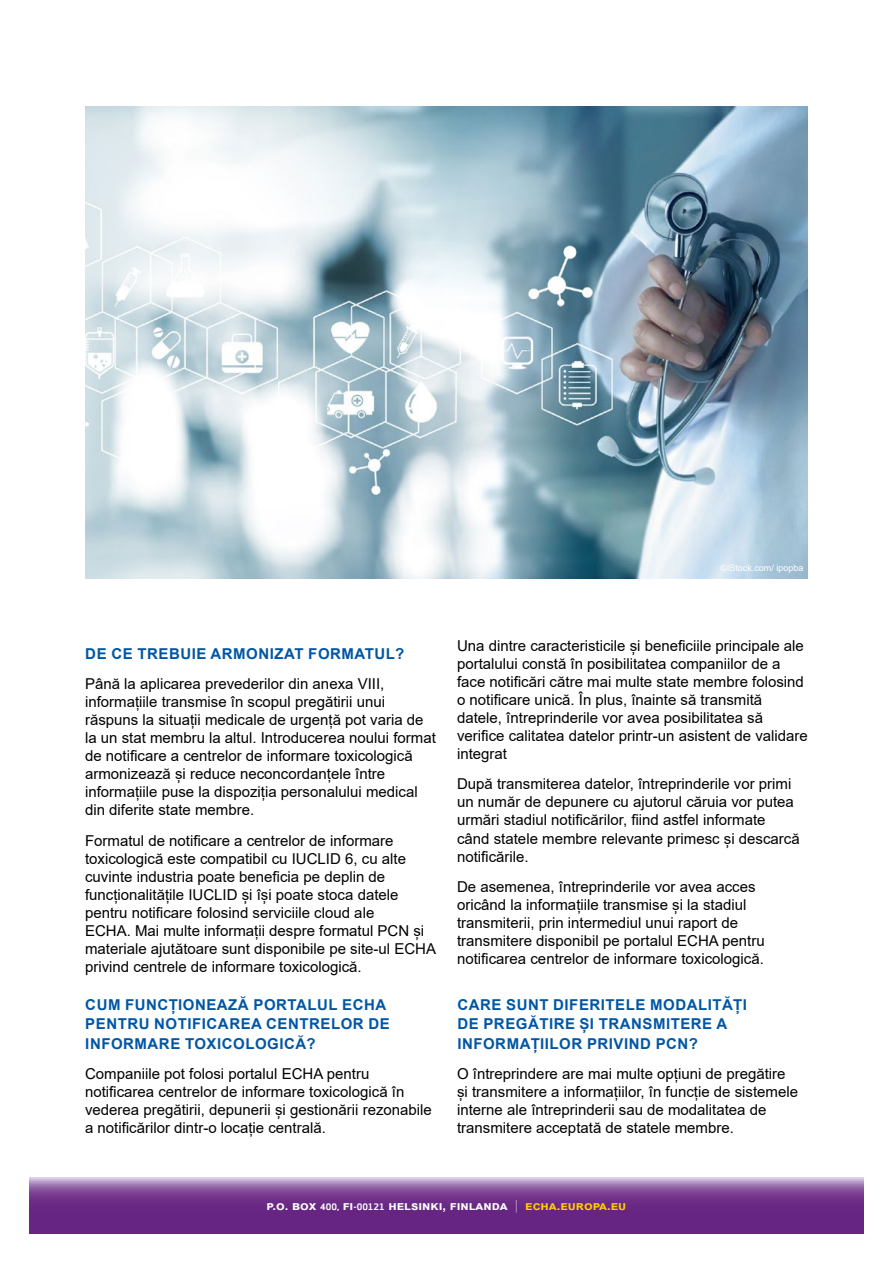
<style>
.page{position:relative;width:893px;height:1263px;background:#fff}
.page>*{position:absolute;margin:0;border:0;box-sizing:border-box;transform-origin:0 0}
.t1{font:15px/18px "Arial";color:#000}
.t2{font:700 15px/19.5px "Arial";letter-spacing:.035em;color:#0056a4}
.t3{font:700 12.15px "Arial";color:#fff;scale:1.08 1}
.t4{font:9px "Arial";color:#fff}
.s1{font-family:"Apex Sans";font-size:8.7px}
.s2{font-family:"Apex Sans";font-size:8.25px}
.s3{font-family:"Apex Sans";font-weight:300}
.s4{color:#fc0}
</style>
<div class="page">
<svg style="left:30px;top:1178px;width:833px;height:55px;background:#793f92"></svg>
<img style="left:85px;top:106px;width:723px;height:472px">
<p class="t4" style="left:721px;top:561px;width:84px">©iStock.com/ ipopba</p>
<p class="t2" style="left:85px;top:644px;width:321px">DE CE TREBUIE ARMONIZAT FORMATUL?</p>
<p class="t1" style="left:85px;top:675px;width:352px">Până la aplicarea prevederilor din anexa VIII, informațiile transmise în scopul pregătirii unui răspuns la situații medicale de urgență pot varia de la un stat membru la altul. Introducerea noului format de notificare a centrelor de informare toxicologică armonizează și reduce neconcordanțele între informațiile puse la dispoziția personalului medical din diferite state membre.</p>
<p class="t1" style="left:85px;top:832px;width:352px">Formatul de notificare a centrelor de informare toxicologică este compatibil cu IUCLID 6, cu alte cuvinte industria poate beneficia pe deplin de funcționalitățile IUCLID și își poate stoca datele pentru notificare folosind serviciile cloud ale<br>ECHA. Mai multe informații despre formatul PCN și materiale ajutătoare sunt disponibile pe site-ul ECHA privind centrele de informare toxicologică.</p>
<p class="t2" style="left:85px;top:995px;width:306px">CUM FUNCȚIONEAZĂ PORTALUL ECHA<br>PENTRU NOTIFICAREA CENTRELOR DE<br>INFORMARE TOXICOLOGICĂ?</p>
<p class="t1" style="left:85px;top:1065px;width:348px">Companiile pot folosi portalul ECHA pentru notificarea centrelor de informare toxicologică în vederea pregătirii, depunerii și gestionării rezonabile a notificărilor dintr-o locație centrală.</p>
<p class="t1" style="left:457px;top:636px;width:352px">Una dintre caracteristicile și beneficiile principale ale portalului constă în posibilitatea companiilor de a face notificări către mai multe state membre folosind o notificare unică. În plus, înainte să transmită datele, întreprinderile vor avea posibilitatea să verifice calitatea datelor printr-un asistent de validare integrat</p>
<p class="t1" style="left:457px;top:775px;width:344px">După transmiterea datelor, întreprinderile vor primi un număr de depunere cu ajutorul căruia vor putea urmări stadiul notificărilor, fiind astfel informate când statele membre relevante primesc și descarcă notificările.</p>
<p class="t1" style="left:457px;top:878px;width:309px">De asemenea, întreprinderile vor avea acces oricând la informațiile transmise și la stadiul transmiterii, prin intermediul unui raport de transmitere disponibil pe portalul ECHA pentru notificarea centrelor de informare toxicologică.</p>
<p class="t2" style="left:457px;top:995px;width:291px">CARE SUNT DIFERITELE MODALITĂȚI<br>DE PREGĂTIRE ȘI TRANSMITERE A<br>INFORMAȚIILOR PRIVIND PCN?</p>
<p class="t1" style="left:457px;top:1065px;width:342px">O întreprindere are mai multe opțiuni de pregătire și transmitere a informațiilor, în funcție de sistemele interne ale întreprinderii sau de modalitatea de transmitere acceptată de statele membre.</p>
<p class="t3" style="left:267px;top:1197px;width:335px">p.o. box <span class="s1">400,</span> fi<span class="s2">-</span><span class="s1">00121</span> helsinki, finlanda <span class="s3">|</span> <span class="s4">echa.europa.eu</span></p>
</div>
